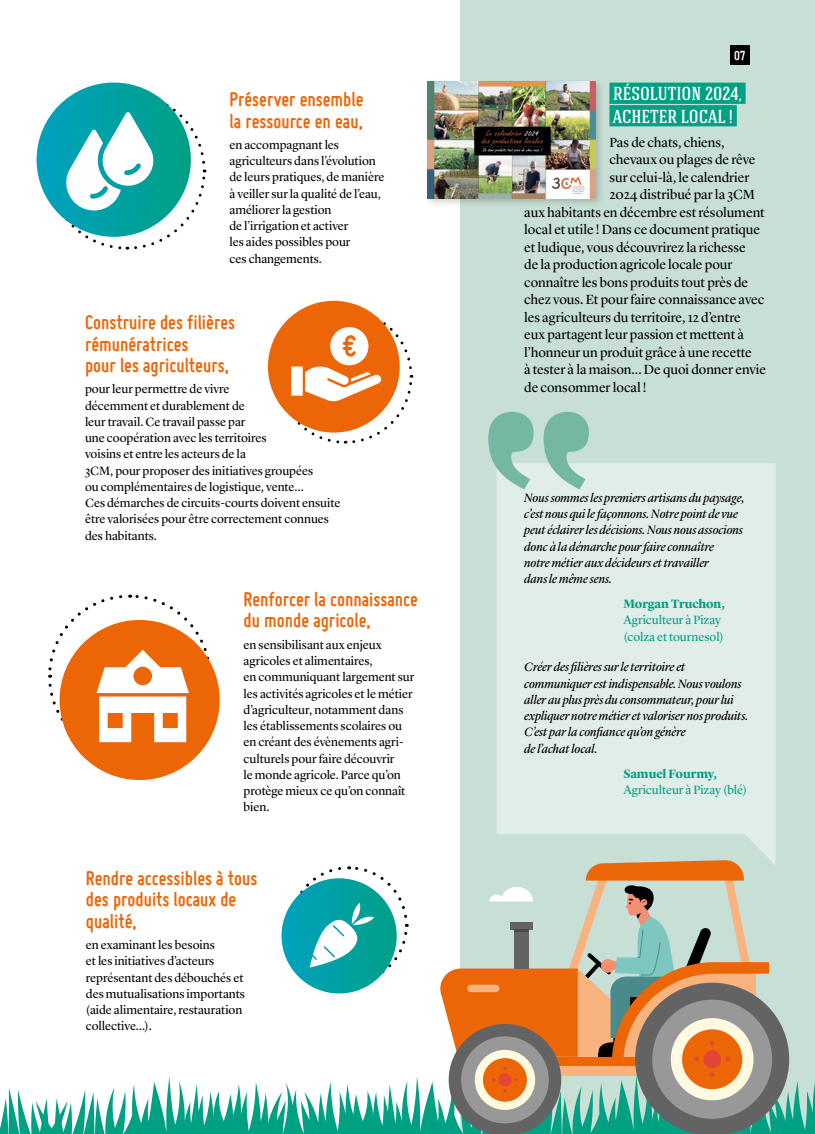
<style>
.page{position:relative;width:815px;height:1134px;background:#fff}
.page>*{position:absolute;margin:0;border:0;box-sizing:border-box;transform-origin:0 0}
.t1{font:700 31.75px "Miso";color:#ec6608}
.t2{font:700 21.25px/21.2px "Miso";color:#ec6608}
.t3{font:500 18.75px/22.5px "Hagin Caps";color:#fff}
.t4{font:700 14px "Miso";color:#fff}
.t5{font:13.75px "Lyon Display";color:#000}
.t6{font:12.5px/16.2px "Lyon Display";color:#000}
.t7{font:italic 12.5px/16.2px "Lyon Display";color:#000}
.t8{font:12.5px/16.2px "Lyon Display";color:#00a083}
.t9{font:700 12.5px "Lyon Display";letter-spacing:-.005em;color:#00a083}
</style>
<div class="page">
<div style="left:461px;top:0;width:354px;height:1134px;background:#c7dfd5"></div>
<div style="left:730px;top:45px;width:20px;height:20px;background:#000"></div>
<svg style="left:37px;top:83px;width:154px;height:154px"></svg>
<svg style="left:47px;top:91px;width:160px;height:159px"></svg>
<div style="left:60px;top:620px;width:160px;height:160px;background:#ec6608;border-radius:50%"></div>
<svg style="left:48px;top:594px;width:165px;height:165px"></svg>
<div style="left:268px;top:301px;width:132px;height:132px;background:#ec6608;border-radius:50%"></div>
<svg style="left:276px;top:308px;width:138px;height:136px"></svg>
<div style="left:609px;top:83px;width:137px;height:21px;background:#00a084"></div>
<div style="left:609px;top:105px;width:128px;height:21px;background:#00a084"></div>
<div style="left:497px;top:463px;width:278px;height:397px;background:#e0ede8"></div>
<svg style="left:488px;top:412px;width:46px;height:77px"></svg>
<svg style="left:544px;top:412px;width:45px;height:77px"></svg>
<div style="left:424px;top:77px;width:181px;height:131px;background:#000;opacity:.2"></div>
<img style="left:428px;top:82px;width:167px;height:116px">
<svg style="left:0;top:860px;width:815px;height:274px"></svg>
<h2 class="t2" style="left:230px;top:89px;width:136px">Préserver ensemble la ressource en eau,</h2>
<p class="t6" style="left:230px;top:136px;width:156px">en accompagnant les agriculteurs dans l’évolution de leurs pratiques, de manière à veiller sur la qualité de l’eau, améliorer la gestion<br>de l’irrigation et activer<br>les aides possibles pour<br>ces changements.</p>
<h2 class="t2" style="left:85px;top:312px;width:152px">Construire des filières rémunératrices<br>pour les agriculteurs,</h2>
<p class="t6" style="left:85px;top:380px;width:257px">pour leur permettre de vivre<br>décemment et durablement de<br>leur travail. Ce travail passe par<br>une coopération avec les territoires<br>voisins et entre les acteurs de la<br>3CM, pour proposer des initiatives groupées<br>ou complémentaires de logistique, vente…<br>Ces démarches de circuits-courts doivent ensuite être valorisées pour être correctement connues des habitants.</p>
<h1 class="t1" style="left:343px;top:328px;width:15px">€</h1>
<h2 class="t2" style="left:244px;top:588px;width:176px">Renforcer la connaissance du monde agricole,</h2>
<p class="t6" style="left:244px;top:635px;width:172px">en sensibilisant aux enjeux agricoles et alimentaires,<br>en communiquant largement sur les activités agricoles et le métier d’agriculteur, notamment dans les établissements scolaires ou en créant des évènements agri&shy;culturels pour faire découvrir<br>le monde agricole. Parce qu’on protège mieux ce qu’on connaît bien.</p>
<h2 class="t2" style="left:86px;top:867px;width:173px">Rendre accessibles à tous des produits locaux de qualité,</h2>
<p class="t6" style="left:86px;top:936px;width:161px">en examinant les besoins<br>et les initiatives d’acteurs représentant des débouchés et des mutualisations importants (aide alimentaire, restauration collective…).</p>
<p class="t4" style="left:734px;top:47px;width:13px">07</p>
<h3 class="t3" style="left:613px;top:82px;width:131px">RÉSOLUTION 2024,<br>ACHETER LOCAL !</h3>
<p class="t5" style="left:609px;top:132px;width:117px">Pas de chats, chiens,</p>
<p class="t5" style="left:609px;top:150px;width:148px">chevaux ou plages de rêve</p>
<p class="t5" style="left:609px;top:167px;width:141px">sur celui-là, le calendrier</p>
<p class="t5" style="left:609px;top:185px;width:147px">2024 distribué par la 3CM</p>
<p class="t5" style="left:524px;top:202px;width:242px">aux habitants en décembre est résolument</p>
<p class="t5" style="left:524px;top:220px;width:237px">local et utile ! Dans ce document pratique</p>
<p class="t5" style="left:524px;top:237px;width:223px">et ludique, vous découvrirez la richesse</p>
<p class="t5" style="left:524px;top:255px;width:210px">de la production agricole locale pour</p>
<p class="t5" style="left:524px;top:272px;width:225px">connaître les bons produits tout près de</p>
<p class="t5" style="left:524px;top:290px;width:242px">chez vous. Et pour faire connaissance avec</p>
<p class="t5" style="left:524px;top:307px;width:218px">les agriculteurs du territoire, 12 d’entre</p>
<p class="t5" style="left:524px;top:325px;width:221px">eux partagent leur passion et mettent à</p>
<p class="t5" style="left:524px;top:342px;width:229px">l’honneur un produit grâce à une recette</p>
<p class="t5" style="left:524px;top:360px;width:243px">à tester à la maison… De quoi donner envie</p>
<p class="t5" style="left:524px;top:377px;width:124px">de consommer local !</p>
<p class="t7" style="left:524px;top:489px;width:222px">Nous sommes les premiers artisans du paysage, c’est nous qui le façonnons. Notre point de vue peut éclairer les décisions. Nous nous associons donc à la démarche pour faire connaître<br>notre métier aux décideurs et travailler<br>dans le même sens.</p>
<p class="t9" style="left:623px;top:594px;width:103px">Morgan Truchon,</p>
<p class="t8" style="left:623px;top:611px;width:102px">Agriculteur à Pizay (colza et tournesol)</p>
<p class="t7" style="left:524px;top:658px;width:225px">Créer des filières sur le territoire et communiquer est indispensable. Nous voulons aller au plus près du consommateur, pour lui expliquer notre métier et valoriser nos produits.<br>C’est par la confiance qu’on génère<br>de l’achat local.</p>
<p class="t9" style="left:623px;top:764px;width:95px">Samuel Fourmy,</p>
<p class="t8" style="left:623px;top:781px;width:125px">Agriculteur à Pizay (blé)</p>
</div>
